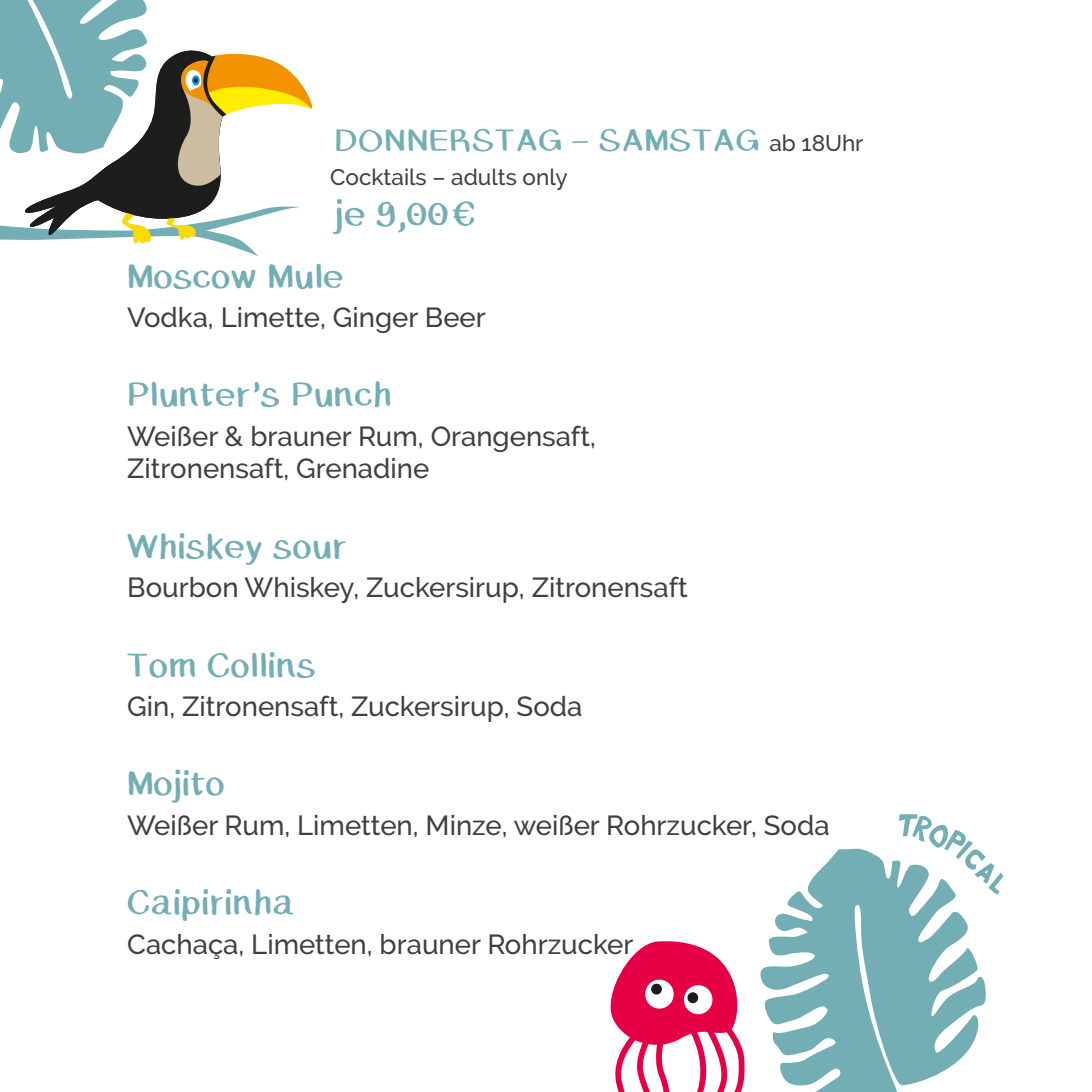
<style>
.page{position:relative;width:1092px;height:1092px;background:#fff}
.page>*{position:absolute;margin:0;border:0;box-sizing:border-box;transform-origin:0 0}
.t1{font:34.25px "Caballar";color:#72aeb4}
.t2{font:32.5px "Caballar";color:#72aeb4}
.t3{font:30px "Caballar";color:#72aeb4}
.t4{font:500 27.5px/32.5px "Raleway";color:#3e4043}
.t5{font:500 22.5px "Raleway";color:#3e4043}
.s1{font-family:"Raleway";font-weight:500;font-size:22.5px;color:#3e4043}
</style>
<div class="page">
<svg style="left:0;top:0;width:312px;height:256px"></svg>
<svg style="left:610px;top:941px;width:135px;height:150px"></svg>
<svg style="left:760px;top:848px;width:226px;height:243px;fill:#72aeb4"></svg>
<svg style="left:898px;top:814px;width:105px;height:80px"></svg>
<p class="t3" style="left:334px;top:121px;width:530px">DONNERSTAG – SAMSTAG <span class="s1">ab 18Uhr</span></p>
<p class="t5" style="left:330px;top:164px;width:239px">Cocktails – adults only</p>
<p class="t1" style="left:335px;top:192px;width:142px">je 9,00€</p>
<p class="t2" style="left:127px;top:255px;width:219px">Moscow Mule</p>
<p class="t4" style="left:127px;top:301px;width:360px">Vodka, Limette, Ginger Beer</p>
<p class="t2" style="left:127px;top:374px;width:267px">Plunter’s Punch</p>
<p class="t4" style="left:127px;top:420px;width:470px">Weißer &amp; brauner Rum, Orangensaft,<br>Zitronensaft, Grenadine</p>
<p class="t2" style="left:127px;top:525px;width:222px">Whiskey sour</p>
<p class="t4" style="left:127px;top:571px;width:562px">Bourbon Whiskey, Zuckersirup, Zitronensaft</p>
<p class="t2" style="left:127px;top:644px;width:191px">Tom Collins</p>
<p class="t4" style="left:127px;top:690px;width:456px">Gin, Zitronensaft, Zuckersirup, Soda</p>
<p class="t2" style="left:127px;top:763px;width:100px">Mojito</p>
<p class="t4" style="left:127px;top:809px;width:703px">Weißer Rum, Limetten, Minze, weißer Rohrzucker, Soda</p>
<p class="t2" style="left:127px;top:881px;width:170px">Caipirinha</p>
<p class="t4" style="left:127px;top:927px;width:507px">Cachaça, Limetten, brauner Rohrzucker</p>
</div>
